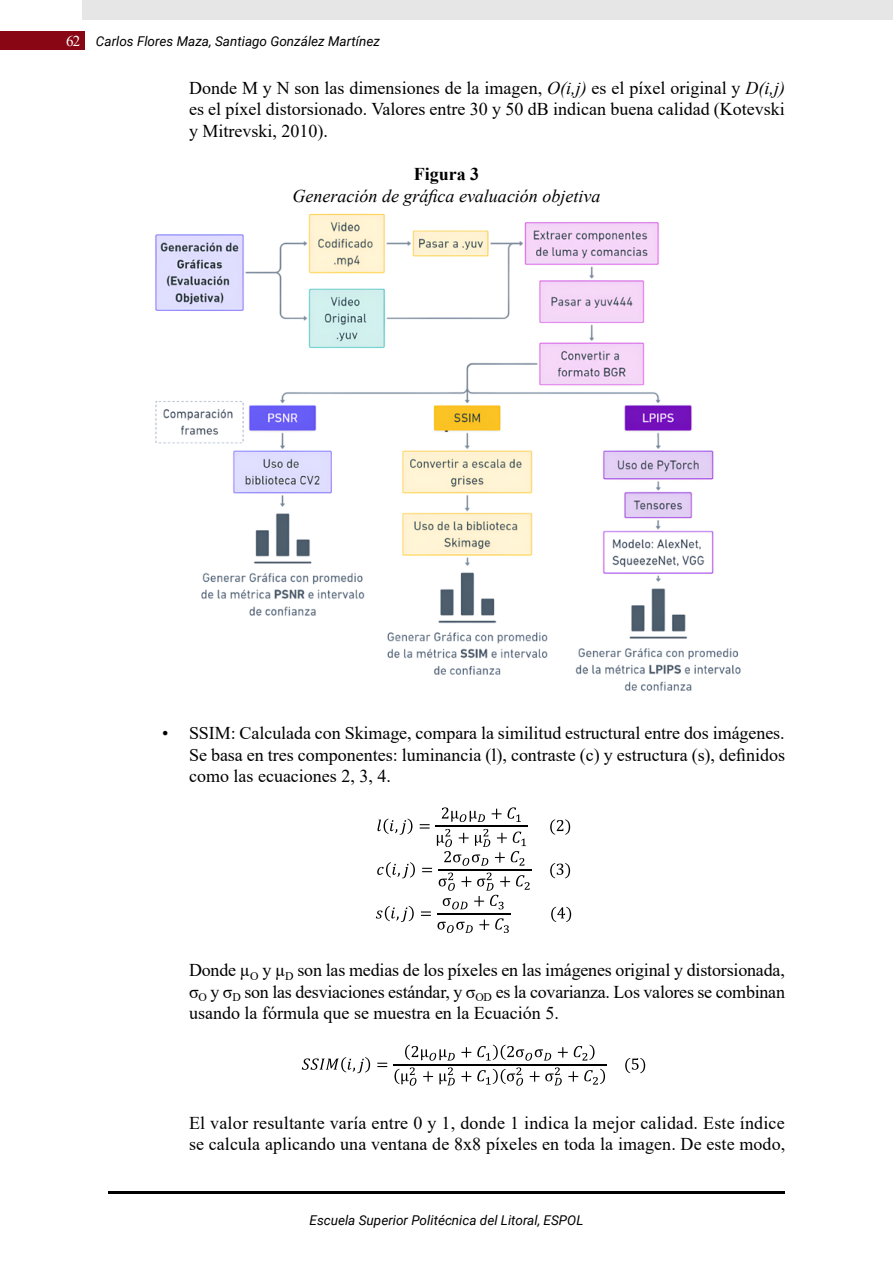
<style>
.page{position:relative;width:893px;height:1263px;background:#fff}
.page>*{position:absolute;margin:0;border:0;box-sizing:border-box;transform-origin:0 0}
.t1{font:18px/21.6px "Times New Roman";color:#000;text-align:justify}
.t2{font:italic 18px "Times New Roman";color:#000}
.t3{font:700 18px "Times New Roman";color:#000}
.t4{font:italic 13.5px "Roboto";color:#000}
.s1{font-family:"Times New Roman";font-style:normal;font-size:15px;color:#fff}
.s2{font-style:italic}
</style>
<div class="page">
<div style="left:83px;top:0;width:810px;height:20px;background:#e6e6e6"></div>
<div style="left:0;top:31px;width:85px;height:19px;background:#890715"></div>
<hr style="left:108px;top:1191px;width:677px;height:2px;background:#000">
<img style="left:155px;top:213px;width:586px;height:478px">
<svg style="left:550px;top:819px;width:20px;height:16px"></svg>
<hr style="left:438px;top:869px;width:93px;height:1px;background:#000">
<svg style="left:550px;top:863px;width:20px;height:15px"></svg>
<svg style="left:376px;top:807px;width:154px;height:126px"></svg>
<hr style="left:437px;top:913px;width:74px;height:1px;background:#000">
<svg style="left:551px;top:907px;width:20px;height:15px"></svg>
<svg style="left:302px;top:1057px;width:68px;height:16px"></svg>
<svg style="left:377px;top:1063px;width:10px;height:4px"></svg>
<svg style="left:405px;top:1044px;width:50px;height:17px"></svg>
<svg style="left:461px;top:1047px;width:10px;height:10px"></svg>
<svg style="left:477px;top:1044px;width:74px;height:17px"></svg>
<svg style="left:558px;top:1047px;width:10px;height:10px"></svg>
<svg style="left:574px;top:1045px;width:20px;height:15px"></svg>
<svg style="left:394px;top:1067px;width:22px;height:19px"></svg>
<svg style="left:423px;top:1071px;width:10px;height:11px"></svg>
<svg style="left:439px;top:1067px;width:16px;height:18px"></svg>
<svg style="left:461px;top:1071px;width:10px;height:11px"></svg>
<svg style="left:477px;top:1067px;width:46px;height:19px"></svg>
<svg style="left:530px;top:1067px;width:32px;height:18px"></svg>
<svg style="left:568px;top:1071px;width:10px;height:11px"></svg>
<svg style="left:584px;top:1069px;width:21px;height:16px"></svg>
<hr style="left:393px;top:1064px;width:213px;height:1px;background:#000">
<svg style="left:625px;top:1058px;width:20px;height:15px"></svg>
<p class="t4" style="left:66px;top:32px;width:315px"><span class="s1">62</span> Carlos Flores Maza, Santiago González Martínez</p>
<p class="t1" style="left:189px;top:76px;width:598px">Donde M y N son las dimensiones de la imagen, <span class="s2">O(i,j)</span> es el píxel original y <span class="s2">D(i,j) </span>es el píxel distorsionado. Valores entre 30 y 50 dB indican buena calidad (Kotevski y Mitrevski, 2010).</p>
<p class="t3" style="left:414px;top:161px;width:67px">Figura 3</p>
<p class="t2" style="left:292px;top:183px;width:309px">Generación de gráfica evaluación objetiva</p>
<p class="t1" style="left:189px;top:722px;width:597px;text-indent:-27px">• SSIM: Calculada con Skimage, compara la similitud estructural entre dos imágenes.<br>Se basa en tres componentes: luminancia (l), contraste (c) y estructura (s), definidos como las ecuaciones 2, 3, 4.</p>
<p class="t1" style="left:189px;top:959px;width:597px">Donde µ<sub>O</sub> y µ<sub>D</sub> son las medias de los píxeles en las imágenes original y distorsionada, σ<sub>O</sub> y σ<sub>D</sub> son las desviaciones estándar, y σ<sub>OD</sub> es la covarianza. Los valores se combinan usando la fórmula que se muestra en la Ecuación 5.</p>
<p class="t1" style="left:189px;top:1111px;width:598px">El valor resultante varía entre 0 y 1, donde 1 indica la mejor calidad. Este índice se calcula aplicando una ventana de 8x8 píxeles en toda la imagen. De este modo,</p>
<p class="t4" style="left:309px;top:1210px;width:275px">Escuela Superior Politécnica del Litoral, ESPOL</p>
</div>
